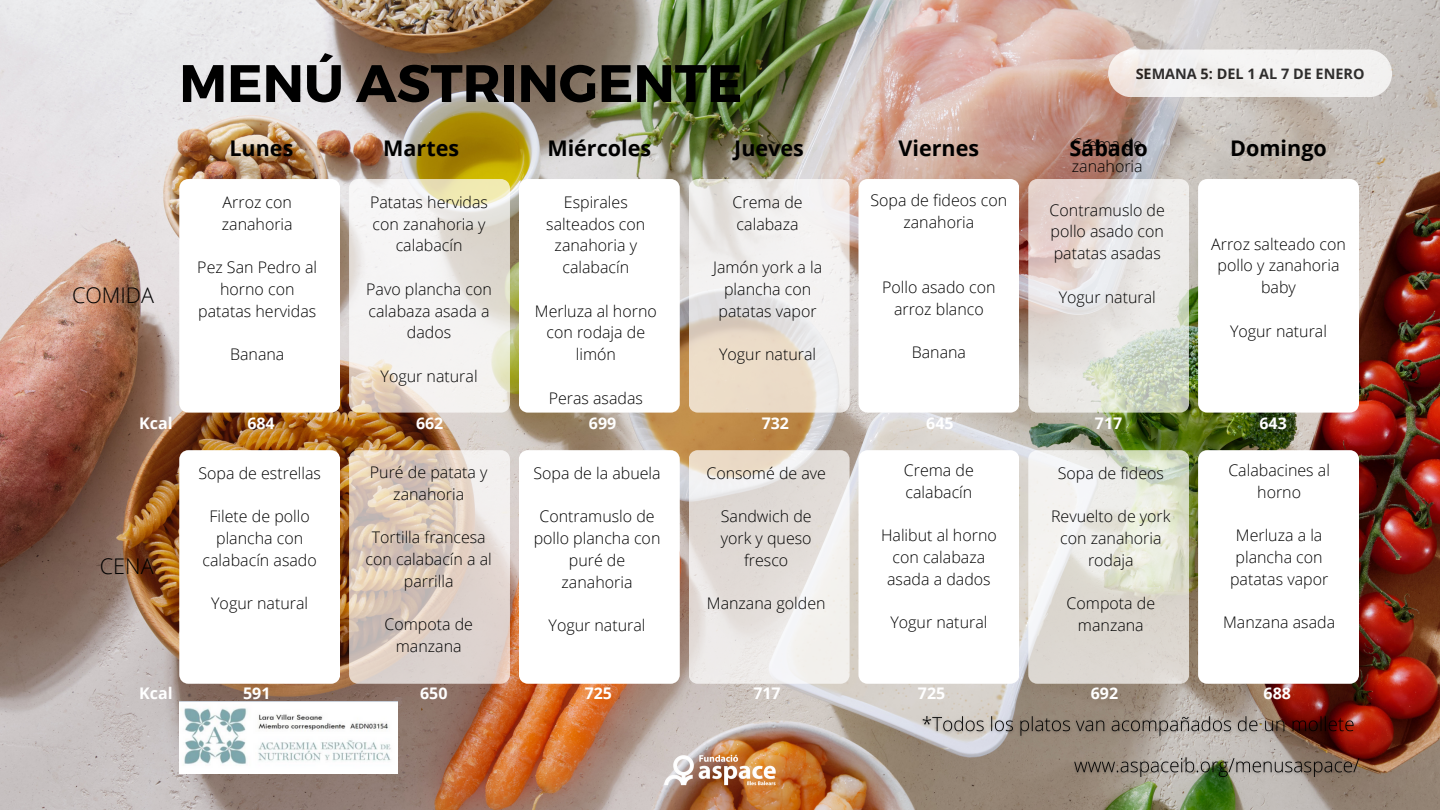
<style>
.page{position:relative;width:1440px;height:810px;background:#fff}
.page>*{position:absolute;margin:0;border:0;box-sizing:border-box;transform-origin:0 0}
.t1{font:700 52.6px "Montserrat";color:#000}
.t2{font:700 21.6px "Open Sans";color:#000}
.t3{font:300 21.6px "Open Sans";color:#000}
.t4{font:300 16px/21.8px "Open Sans";color:#000;text-align:center}
.t5{font:700 16px "Open Sans";color:#fff}
.t6{font:700 14.4px "Open Sans";color:#000}
</style>
<div class="page">
<img style="left:0;top:0;width:1440px;height:810px">
<img style="left:664px;top:751px;width:112px;height:38px">
<img style="left:1068px;top:751px;width:297px;height:32px">
<img style="left:918px;top:711px;width:441px;height:32px">
<img style="left:179px;top:701px;width:219px;height:72px">
<svg style="left:1108px;top:50px;width:284px;height:47px"></svg>
<svg style="left:179px;top:179px;width:161px;height:234px"></svg>
<svg style="left:349px;top:179px;width:161px;height:234px"></svg>
<svg style="left:519px;top:179px;width:161px;height:234px"></svg>
<svg style="left:689px;top:179px;width:161px;height:234px"></svg>
<svg style="left:858px;top:179px;width:161px;height:234px"></svg>
<svg style="left:1028px;top:179px;width:161px;height:234px;background:#e1ded8"></svg>
<svg style="left:1198px;top:179px;width:161px;height:234px"></svg>
<svg style="left:179px;top:450px;width:161px;height:234px"></svg>
<svg style="left:349px;top:450px;width:161px;height:234px;background:#decfc4"></svg>
<svg style="left:519px;top:450px;width:161px;height:234px"></svg>
<svg style="left:689px;top:450px;width:161px;height:234px;background:#e8e3df"></svg>
<svg style="left:858px;top:450px;width:161px;height:234px"></svg>
<svg style="left:1028px;top:450px;width:161px;height:234px"></svg>
<svg style="left:1198px;top:450px;width:161px;height:234px"></svg>
<p class="t3" style="left:72px;top:280px;width:84px">COMIDA</p>
<p class="t1" style="left:179px;top:49px;width:565px">MENÚ ASTRINGENTE</p>
<p class="t6" style="left:1136px;top:63px;width:230px">SEMANA 5: DEL 1 AL 7 DE ENERO</p>
<p class="t4" style="left:1072px;top:133px;width:72px;text-align:left">Crema de zanahoria</p>
<p class="t4" style="left:1050px;top:199px;width:117px;text-align:justify">Contramuslo de pollo asado con patatas asadas</p>
<p class="t4" style="left:1059px;top:286px;width:99px">Yogur natural</p>
<p class="t2" style="left:229px;top:133px;width:65px">Lunes</p>
<p class="t2" style="left:383px;top:133px;width:77px">Martes</p>
<p class="t2" style="left:547px;top:133px;width:105px">Miércoles</p>
<p class="t2" style="left:734px;top:133px;width:71px">Jueves</p>
<p class="t2" style="left:899px;top:133px;width:82px">Viernes</p>
<p class="t2" style="left:1069px;top:133px;width:80px">Sábado</p>
<p class="t2" style="left:1230px;top:133px;width:98px">Domingo</p>
<p class="t4" style="left:871px;top:189px;width:138px">Sopa de fideos con zanahoria</p>
<p class="t4" style="left:370px;top:191px;width:119px">Patatas hervidas con zanahoria y calabacín</p>
<p class="t4" style="left:366px;top:278px;width:127px">Pavo plancha con calabaza asada a dados</p>
<p class="t4" style="left:381px;top:365px;width:99px">Yogur natural</p>
<p class="t4" style="left:546px;top:191px;width:101px">Espirales salteados con zanahoria y calabacín</p>
<p class="t4" style="left:535px;top:299px;width:123px">Merluza al horno con rodaja de limón</p>
<p class="t4" style="left:549px;top:386px;width:96px">Peras asadas</p>
<p class="t4" style="left:733px;top:191px;width:71px;text-align:left">Crema de calabaza</p>
<p class="t4" style="left:713px;top:256px;width:111px">Jamón york a la plancha con patatas vapor</p>
<p class="t4" style="left:719px;top:343px;width:99px">Yogur natural</p>
<p class="t4" style="left:222px;top:191px;width:72px;text-align:left">Arroz con zanahoria</p>
<p class="t4" style="left:197px;top:256px;width:121px">Pez San Pedro al horno con patatas hervidas</p>
<p class="t4" style="left:230px;top:343px;width:56px">Banana</p>
<p class="t4" style="left:1211px;top:233px;width:136px">Arroz salteado con pollo y zanahoria baby</p>
<p class="t4" style="left:1230px;top:320px;width:99px">Yogur natural</p>
<p class="t4" style="left:882px;top:276px;width:115px">Pollo asado con arroz blanco</p>
<p class="t4" style="left:912px;top:341px;width:56px">Banana</p>
<p class="t5" style="left:139px;top:411px;width:35px">Kcal</p>
<p class="t5" style="left:247px;top:411px;width:29px">684</p>
<p class="t5" style="left:416px;top:411px;width:29px">662</p>
<p class="t5" style="left:589px;top:411px;width:29px">699</p>
<p class="t5" style="left:762px;top:411px;width:29px">732</p>
<p class="t5" style="left:926px;top:411px;width:29px">645</p>
<p class="t5" style="left:1095px;top:411px;width:29px">717</p>
<p class="t5" style="left:1259px;top:411px;width:29px">643</p>
<p class="t3" style="left:100px;top:551px;width:55px">CENA</p>
<p class="t4" style="left:198px;top:462px;width:124px">Sopa de estrellas</p>
<p class="t4" style="left:203px;top:505px;width:116px">Filete de pollo plancha con calabacín asado</p>
<p class="t4" style="left:211px;top:592px;width:99px">Yogur natural</p>
<p class="t4" style="left:370px;top:461px;width:119px">Puré de patata y zanahoria</p>
<p class="t4" style="left:366px;top:526px;width:128px">Tortilla francesa con calabacín a al parrilla</p>
<p class="t4" style="left:384px;top:613px;width:90px">Compota de manzana</p>
<p class="t4" style="left:533px;top:462px;width:129px">Sopa de la abuela</p>
<p class="t4" style="left:534px;top:505px;width:128px">Contramuslo de pollo plancha con puré de zanahoria</p>
<p class="t4" style="left:549px;top:614px;width:99px">Yogur natural</p>
<p class="t4" style="left:706px;top:462px;width:121px">Consomé de ave</p>
<p class="t4" style="left:721px;top:505px;width:92px">Sandwich de york y queso fresco</p>
<p class="t4" style="left:707px;top:592px;width:120px">Manzana golden</p>
<p class="t4" style="left:904px;top:459px;width:71px;text-align:left">Crema de calabacín</p>
<p class="t4" style="left:881px;top:524px;width:117px">Halibut al horno con calabaza asada a dados</p>
<p class="t4" style="left:890px;top:611px;width:99px">Yogur natural</p>
<p class="t4" style="left:1058px;top:462px;width:108px">Sopa de fideos</p>
<p class="t4" style="left:1051px;top:505px;width:121px">Revuelto de york con zanahoria rodaja</p>
<p class="t4" style="left:1067px;top:592px;width:90px">Compota de manzana</p>
<p class="t4" style="left:1228px;top:459px;width:103px">Calabacines al horno</p>
<p class="t4" style="left:1230px;top:524px;width:100px">Merluza a la plancha con patatas vapor</p>
<p class="t4" style="left:1223px;top:611px;width:114px">Manzana asada</p>
<p class="t5" style="left:139px;top:682px;width:35px">Kcal</p>
<p class="t5" style="left:243px;top:682px;width:29px">591</p>
<p class="t5" style="left:420px;top:682px;width:29px">650</p>
<p class="t5" style="left:585px;top:682px;width:29px">725</p>
<p class="t5" style="left:753px;top:682px;width:29px">717</p>
<p class="t5" style="left:918px;top:682px;width:29px">725</p>
<p class="t5" style="left:1091px;top:682px;width:29px">692</p>
<p class="t5" style="left:1264px;top:682px;width:29px">688</p>
</div>
